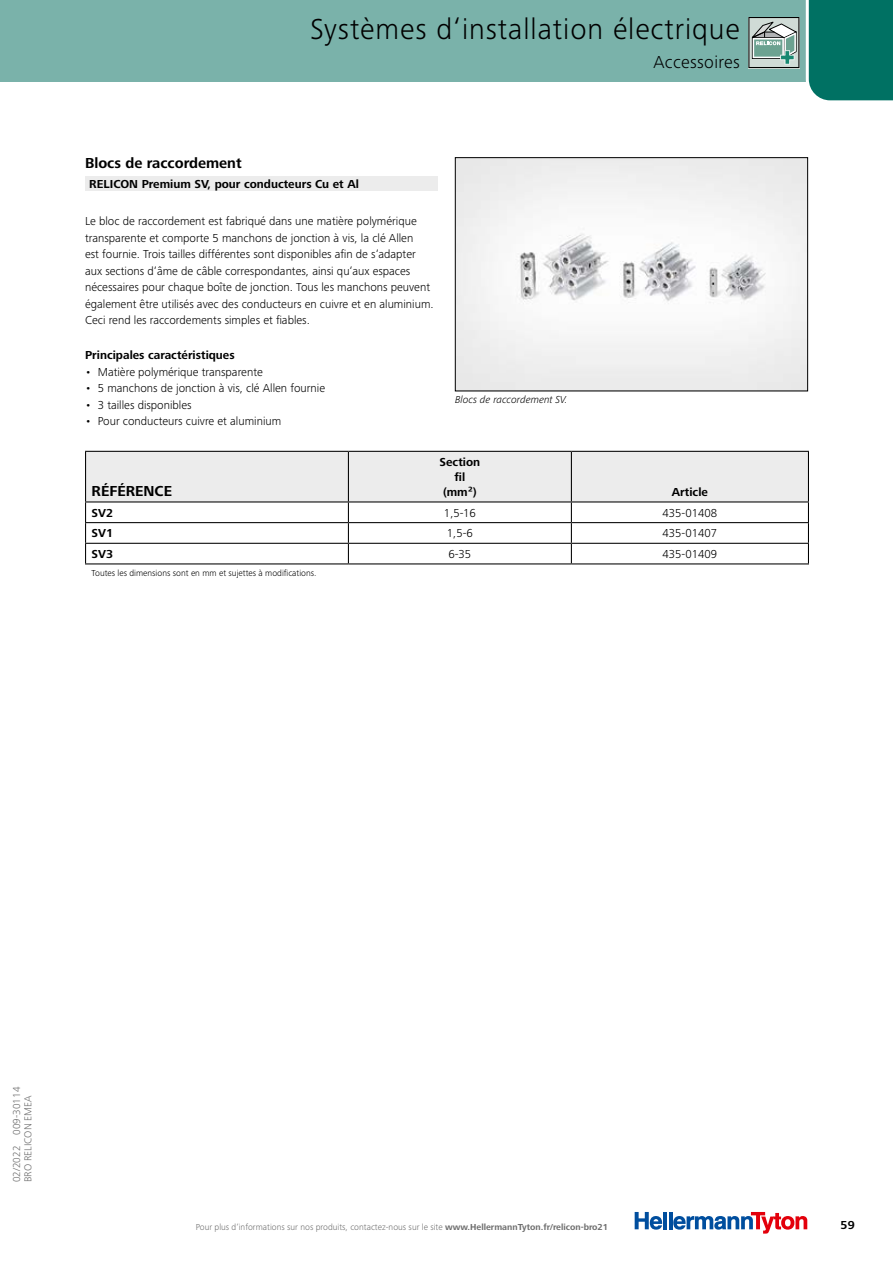
<style>
.page{position:relative;width:893px;height:1263px;background:#fff}
.page>*{position:absolute;margin:0;border:0;box-sizing:border-box;transform-origin:0 0}
.t1{font:300 30px "Frutiger Next LTW1 G";letter-spacing:.03em;color:#000}
.t2{font:300 18px "Frutiger Next LTW1 G";letter-spacing:.02em;color:#000}
.t3{font:700 15px "Frutiger Next LTW1 G";color:#000}
.t4{font:300 12px/16.5px "Frutiger Next LTW1 G";color:#000}
.t5{font:700 12px/15px "Frutiger Next LTW1 G";color:#000;text-align:center}
.t6{font:300 10.5px/11.2px "Frutiger Next LTW1 G";color:#6e6e6e}
.t7{font:italic 300 10.5px "Frutiger Next LTW1 G";color:#000}
.t8{font:300 9px "Frutiger Next LTW1 G";color:#6e6e6e}
.t9{font:300 9px "Frutiger Next LTW1 G";color:#000}
.s1{font-weight:700}
</style>
<div class="page">
<hr style="left:663px;top:1212px;width:4px;height:17px;background:#004e9e">
<hr style="left:669px;top:1212px;width:3px;height:17px;background:#004e9e">
<svg style="left:635px;top:1212px;width:27px;height:17px"></svg>
<svg style="left:673px;top:1212px;width:134px;height:21px"></svg>
<div style="left:0;top:0;width:808px;height:82px;background:#7ab2aa"></div>
<svg style="left:748px;top:0;width:145px;height:101px"></svg>
<img style="left:457px;top:159px;width:349px;height:230px">
<div style="left:455px;top:157px;width:353px;height:234px;border:1px solid #000"></div>
<svg style="left:85px;top:451px;width:724px;height:112px"></svg>
<hr style="left:85px;top:563px;width:263px;height:1px;background:#000">
<hr style="left:348px;top:563px;width:223px;height:1px;background:#000">
<hr style="left:571px;top:563px;width:238px;height:1px;background:#000">
<div style="left:85px;top:177px;width:353px;height:14px;background:#ececec"></div>
<p class="t3" style="left:85px;top:155px;width:158px">Blocs de raccordement</p>
<h1 class="t1" style="left:310px;top:11px;width:431px">Systèmes d‘installation électrique</h1>
<h2 class="t2" style="left:654px;top:51px;width:88px">Accessoires</h2>
<p class="t5" style="left:89px;top:177px;width:271px">RELICON Premium SV, pour conducteurs Cu et Al</p>
<p class="t4" style="left:85px;top:213px;width:350px">Le bloc de raccordement est fabriqué dans une matière polymérique transparente et comporte 5 manchons de jonction à vis, la clé Allen<br>est fournie. Trois tailles différentes sont disponibles afin de s‘adapter aux sections d‘âme de câble correspondantes, ainsi qu‘aux espaces nécessaires pour chaque boîte de jonction. Tous les manchons peuvent également être utilisés avec des conducteurs en cuivre et en aluminium.<br>Ceci rend les raccordements simples et fiables.</p>
<p class="t5" style="left:85px;top:347px;width:151px">Principales caractéristiques</p>
<p class="t4" style="left:85px;top:363px;width:179px">• Matière polymérique transparente</p>
<p class="t4" style="left:85px;top:380px;width:242px">• 5 manchons de jonction à vis, clé Allen fournie</p>
<p class="t4" style="left:85px;top:396px;width:108px">• 3 tailles disponibles</p>
<p class="t4" style="left:85px;top:413px;width:198px">• Pour conducteurs cuivre et aluminium</p>
<p class="t7" style="left:455px;top:394px;width:114px">Blocs de raccordement SV.</p>
<p class="t3" style="left:92px;top:482px;width:82px">RÉFÉRENCE</p>
<p class="t5" style="left:440px;top:455px;width:42px">Section fil (mm²)</p>
<p class="t5" style="left:672px;top:485px;width:37px">Article</p>
<p class="t5" style="left:92px;top:505px;width:23px">SV2</p>
<p class="t4" style="left:444px;top:504px;width:33px">1,5-16</p>
<p class="t4" style="left:663px;top:504px;width:56px">435-01408</p>
<p class="t5" style="left:92px;top:526px;width:23px">SV1</p>
<p class="t4" style="left:447px;top:525px;width:28px">1,5-6</p>
<p class="t4" style="left:663px;top:525px;width:56px">435-01407</p>
<p class="t5" style="left:92px;top:547px;width:23px">SV3</p>
<p class="t4" style="left:448px;top:546px;width:24px">6-35</p>
<p class="t4" style="left:663px;top:546px;width:56px">435-01409</p>
<p class="t9" style="left:92px;top:568px;width:226px">Toutes les dimensions sont en mm et sujettes à modifications.</p>
<p class="t6" style="left:11px;top:1182px;width:97px;rotate:-90deg">02/2022 009-30114<br>BRO RELICON EMEA</p>
<p class="t8" style="left:196px;top:1221px;width:414px">Pour plus d‘informations sur nos produits, contactez-nous sur le site <span class="s1">www.HellermannTyton.fr/relicon-bro21</span></p>
<p class="t5" style="left:841px;top:1218px;width:16px">59</p>
</div>
